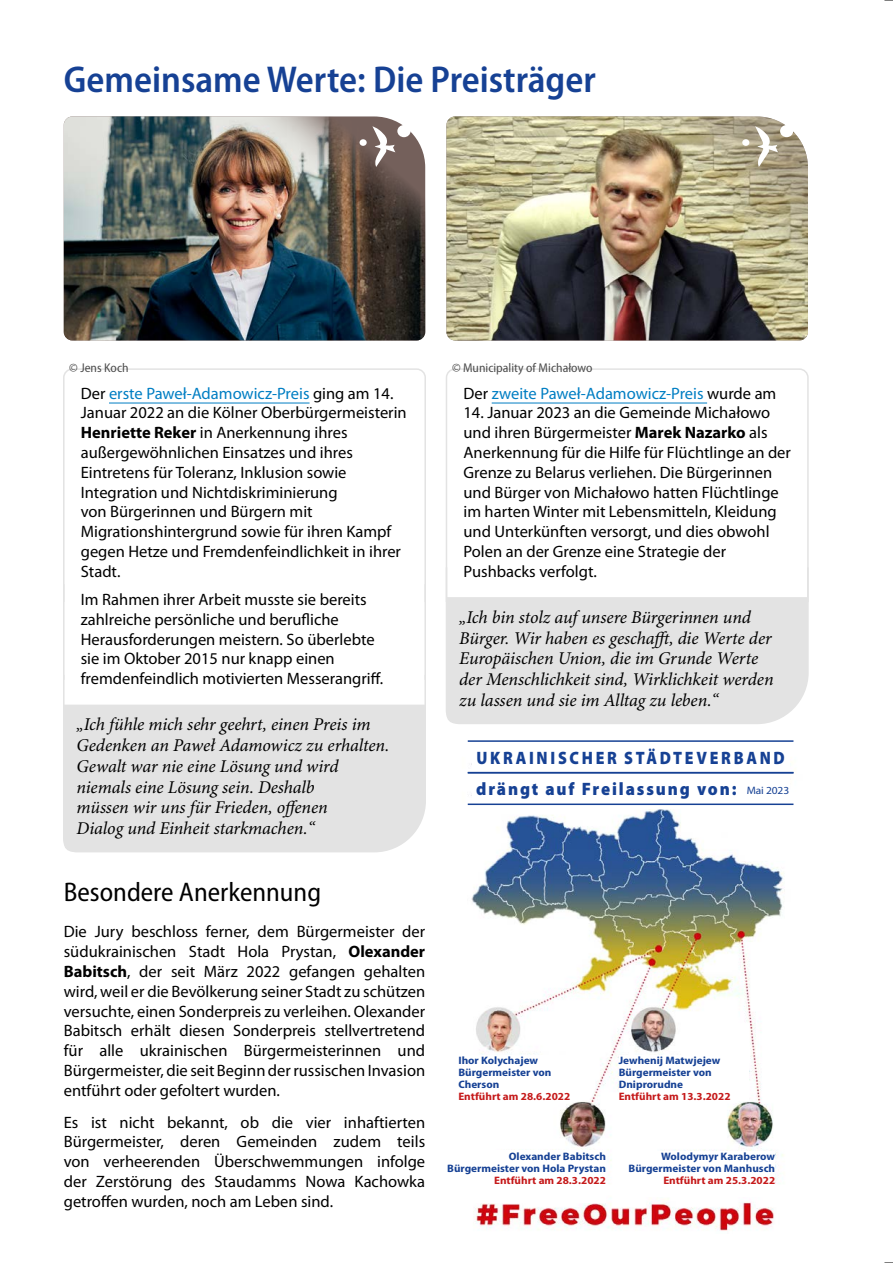
<style>
.page{position:relative;width:893px;height:1263px;background:#fff}
.page>*{position:absolute;margin:0;border:0;box-sizing:border-box;transform-origin:0 0}
.t1{font:600 semi-condensed 37.5px "Myriad Pro";color:#164194}
.t2{font:semi-condensed 27px "Myriad Pro";color:#000}
.quote_awards_2{font:italic 18px/20.7px "Minion Pro";letter-spacing:-.005em;color:#000}
.T_image_FreeOurPeople{font:900 18px "Myriad Pro";letter-spacing:.155em;color:#164194;scale:.88 1}
.T_image_FreeOurPeople-2{font:900 18px "Myriad Pro";letter-spacing:.11em;color:#164194;scale:.94 1}
.awards_top_2{font:16.5px/19.8px "Myriad Pro";color:#000}
.bodytext{font:16.5px/19.8px "Myriad Pro";color:#000;text-align:justify}
.awards_center_2{font:16.5px/19.8px "Myriad Pro";color:#000}
.awards_top_2-2{font:16.5px "Myriad Pro";color:#007ec3}
.t3{font:semi-condensed 12.75px "Myriad Pro";color:#000}
.name_FreeOurPeople{font:700 semi-condensed 10.8px/12px "Myriad Pro";color:#164194;scale:1.11 1}
.name_FreeOurPeople-2{font:700 semi-condensed 10.8px "Myriad Pro";color:#c51a1b;scale:1.11 1}
.date_FreeOurPeople{font:10.8px "Myriad Pro";letter-spacing:-.01em;color:#164194;scale:1.06 1}
.s1{color:#007ec3}
.s2{font-weight:700}
.s3{color:#000}
</style>
<div class="page">
<svg style="left:63px;top:368px;width:363px;height:216px"></svg>
<hr style="left:109px;top:403px;width:201px;height:1px;background:#007ec3">
<hr style="left:63px;top:584px;width:2px;height:96px;background:#e3e3e3">
<hr style="left:424px;top:584px;width:2px;height:96px;background:#e3e3e3">
<svg style="left:63px;top:673px;width:363px;height:180px"></svg>
<img style="left:64px;top:116px;width:361px;height:224px">
<svg style="left:372px;top:126px;width:23px;height:41px"></svg>
<div style="left:360px;top:139px;width:7px;height:7px;background:#fff;border-radius:50%"></div>
<div style="left:397px;top:125px;width:14px;height:12px;background:#fff;border-radius:50%"></div>
<svg style="left:446px;top:368px;width:363px;height:198px"></svg>
<hr style="left:492px;top:403px;width:215px;height:1px;background:#007ec3">
<svg style="left:445px;top:566px;width:364px;height:158px"></svg>
<img style="left:446px;top:116px;width:362px;height:224px">
<svg style="left:755px;top:126px;width:23px;height:41px"></svg>
<div style="left:742px;top:139px;width:7px;height:7px;background:#fff;border-radius:50%"></div>
<div style="left:780px;top:125px;width:13px;height:12px;background:#fff;border-radius:50%"></div>
<img style="left:467px;top:740px;width:327px;height:491px">
<div style="left:472px;top:736px;width:317px;height:73px;background:#fff"></div>
<hr style="left:468px;top:740px;width:325px;height:2px;background:#164194">
<hr style="left:468px;top:772px;width:325px;height:1px;background:#164194">
<hr style="left:468px;top:803px;width:325px;height:2px;background:#164194">
<svg style="left:467px;top:1055px;width:128px;height:45px"></svg>
<div style="left:446px;top:1150px;width:160px;height:53px;background:#fff"></div>
<div style="left:619px;top:1055px;width:129px;height:45px;background:#fff"></div>
<div style="left:616px;top:1150px;width:159px;height:46px;background:#fff"></div>
<h3 class="t1" style="left:64px;top:59px;width:534px">Gemeinsame Werte: Die Preisträger</h3>
<p class="t3" style="left:69px;top:361px;width:61px">© Jens Koch</p>
<p class="t3" style="left:452px;top:361px;width:142px">© Municipality of Michałowo</p>
<p class="awards_top_2" style="left:81px;top:383px;width:327px">Der <span class="s1">erste Paweł-Adamowicz-Preis</span> ging am 14.<br>Januar 2022 an die Kölner Oberbürgermeisterin <span class="s2">Henriette Reker</span> in Anerkennung ihres außergewöhnlichen Einsatzes und ihres Eintretens für Toleranz, Inklusion sowie Integration und Nichtdiskriminierung<br>von Bürgerinnen und Bürgern mit Migrationshintergrund sowie für ihren Kampf gegen Hetze und Fremdenfeindlichkeit in ihrer Stadt.</p>
<p class="awards_center_2" style="left:81px;top:590px;width:304px">Im Rahmen ihrer Arbeit musste sie bereits zahlreiche persönliche und berufliche Herausforderungen meistern. So überlebte sie im Oktober 2015 nur knapp einen fremdenfeindlich motivierten Messerangriff.</p>
<p class="quote_awards_2" style="left:77px;top:715px;width:314px">„Ich fühle mich sehr geehrt, einen Preis im<br>Gedenken an Paweł Adamowicz zu erhalten.</p>
<p class="quote_awards_2" style="left:77px;top:756px;width:264px">Gewalt war nie eine Lösung und wird niemals eine Lösung sein. Deshalb müssen wir uns für Frieden, offenen Dialog und Einheit starkmachen.“</p>
<h4 class="t2" style="left:64px;top:877px;width:259px">Besondere Anerkennung</h4>
<p class="bodytext" style="left:64px;top:922px;width:363px">Die Jury beschloss ferner, dem Bürgermeister der südukrainischen Stadt Hola Prystan, <span class="s2">Olexander Babitsch</span>, der seit März 2022 gefangen gehalten wird, weil er die Bevölkerung seiner Stadt zu schützen versuchte, einen Sonderpreis zu verleihen. Olexander Babitsch erhält diesen Sonderpreis stellvertretend für alle ukrainischen Bürgermeisterinnen und Bürgermeister, die seit Beginn der russischen Invasion entführt oder gefoltert wurden.</p>
<p class="bodytext" style="left:64px;top:1112px;width:363px">Es ist nicht bekannt, ob die vier inhaftierten Bürgermeister, deren Gemeinden zudem teils von verheerenden Überschwemmungen infolge der Zerstörung des Staudamms Nowa Kachowka getroffen wurden, noch am Leben sind.</p>
<p class="awards_top_2-2" style="left:463px;top:384px;width:314px"><span class="s3">Der</span> zweite Paweł-Adamowicz-Preis <span class="s3">wurde am</span></p>
<p class="awards_top_2" style="left:463px;top:403px;width:329px">14. Januar 2023 an die Gemeinde Michałowo und ihren Bürgermeister <span class="s2">Marek Nazarko</span> als Anerkennung für die Hilfe für Flüchtlinge an der Grenze zu Belarus verliehen. Die Bürgerinnen und Bürger von Michałowo hatten Flüchtlinge im harten Winter mit Lebensmitteln, Kleidung und Unterkünften versorgt, und dies obwohl Polen an der Grenze eine Strategie der Pushbacks verfolgt.</p>
<p class="quote_awards_2" style="left:459px;top:608px;width:316px">„Ich bin stolz auf unsere Bürgerinnen und Bürger. Wir haben es geschafft, die Werte der Europäischen Union, die im Grunde Werte der Menschlichkeit sind, Wirklichkeit werden zu lassen und sie im Alltag zu leben.“</p>
<p class="T_image_FreeOurPeople" style="left:476px;top:747px;width:352px">UKRAINISCHER STÄDTEVERBAND</p>
<p class="T_image_FreeOurPeople-2" style="left:476px;top:779px;width:278px">drängt auf Freilassung von:</p>
<p class="date_FreeOurPeople" style="left:747px;top:785px;width:42px">Mai 2023</p>
<p class="name_FreeOurPeople" style="left:458px;top:1054px;width:73px">Ihor Kolychajew</p>
<p class="name_FreeOurPeople" style="left:458px;top:1066px;width:85px">Bürgermeister von<br>Cherson</p>
<p class="name_FreeOurPeople-2" style="left:458px;top:1090px;width:102px">Entführt am 28.6.2022</p>
<p class="name_FreeOurPeople" style="left:619px;top:1054px;width:93px">Jewhenij Matwjejew</p>
<p class="name_FreeOurPeople" style="left:619px;top:1066px;width:85px">Bürgermeister von<br>Dniprorudne</p>
<p class="name_FreeOurPeople-2" style="left:619px;top:1090px;width:102px">Entführt am 13.3.2022</p>
<p class="name_FreeOurPeople" style="left:509px;top:1150px;width:89px">Olexander Babitsch</p>
<p class="name_FreeOurPeople" style="left:447px;top:1162px;width:144px">Bürgermeister von Hola Prystan</p>
<p class="name_FreeOurPeople-2" style="left:494px;top:1174px;width:102px">Entführt am 28.3.2022</p>
<p class="name_FreeOurPeople" style="left:661px;top:1150px;width:104px">Wolodymyr Karaberow</p>
<p class="name_FreeOurPeople" style="left:629px;top:1162px;width:134px">Bürgermeister von Manhusch</p>
<p class="name_FreeOurPeople-2" style="left:663px;top:1174px;width:102px">Entführt am 25.3.2022</p>
</div>
